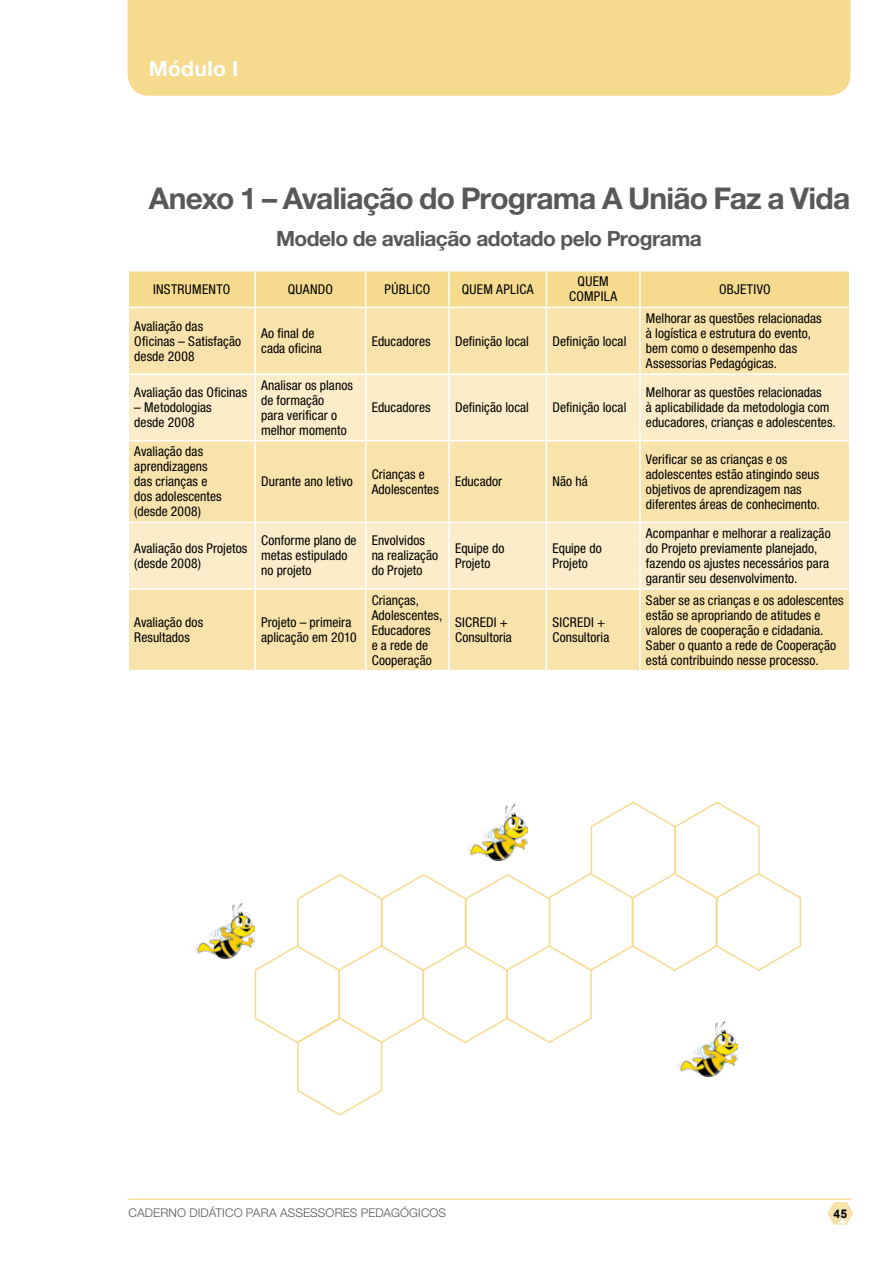
<style>
.page{position:relative;width:893px;height:1263px;background:#fff}
.page>*{position:absolute;margin:0;border:0;box-sizing:border-box;transform-origin:0 0}
.t1{font:700 30px "Helvetica Neue LT Std";letter-spacing:-.025em;color:#58585a}
.t2{font:700 21px "Helvetica Neue LT Std";letter-spacing:-.025em;color:#58585a}
.t3{font:700 21px "Helvetica Neue LT Com";letter-spacing:.015em;color:#fff}
.t4{font:condensed 13.5px/15px "Helvetica Neue LT Std";letter-spacing:.005em;color:#000}
.t5{font:condensed 13.5px "Helvetica Neue LT Std";letter-spacing:.025em;color:#000}
.t6{font:condensed 13.5px "Helvetica Neue LT Std";letter-spacing:.03em;color:#000}
.t7{font:300 12px "Helvetica Neue LT Std";letter-spacing:.01em;color:#58585a}
.t8{font:700 12px "Arial";color:#000}
</style>
<div class="page">
<svg style="left:828px;top:1203px;width:25px;height:21px"></svg>
<div style="left:128px;top:0;width:722px;height:96px;background:#f6da8e"></div>
<hr style="left:128px;top:1198px;width:723px;height:2px;background:#f6da8e">
<div style="left:129px;top:272px;width:720px;height:35px;background:#f6da8e"></div>
<div style="left:129px;top:308px;width:720px;height:362px;background:#f9e3ac"></div>
<svg style="left:129px;top:375px;width:720px;height:213px;background:#fae9be"></svg>
<hr style="left:254px;top:272px;width:2px;height:35px;background:#fff">
<hr style="left:365px;top:272px;width:1px;height:35px;background:#fff">
<hr style="left:448px;top:272px;width:2px;height:35px;background:#fff">
<hr style="left:546px;top:272px;width:1px;height:35px;background:#fff">
<hr style="left:639px;top:272px;width:2px;height:35px;background:#fff">
<hr style="left:254px;top:308px;width:2px;height:65px;background:#fff">
<hr style="left:365px;top:308px;width:1px;height:65px;background:#fff">
<hr style="left:448px;top:308px;width:2px;height:65px;background:#fff">
<hr style="left:546px;top:308px;width:1px;height:65px;background:#fff">
<hr style="left:639px;top:308px;width:2px;height:65px;background:#fff">
<hr style="left:128px;top:373px;width:127px;height:2px;background:#fff">
<hr style="left:255px;top:373px;width:111px;height:2px;background:#fff">
<hr style="left:254px;top:375px;width:2px;height:65px;background:#fff">
<hr style="left:366px;top:373px;width:83px;height:2px;background:#fff">
<hr style="left:365px;top:375px;width:1px;height:65px;background:#fff">
<hr style="left:449px;top:373px;width:97px;height:2px;background:#fff">
<hr style="left:448px;top:375px;width:2px;height:65px;background:#fff">
<hr style="left:546px;top:373px;width:94px;height:2px;background:#fff">
<hr style="left:546px;top:375px;width:1px;height:65px;background:#fff">
<hr style="left:640px;top:373px;width:210px;height:2px;background:#fff">
<hr style="left:639px;top:375px;width:2px;height:65px;background:#fff">
<hr style="left:128px;top:440px;width:127px;height:1px;background:#fff">
<hr style="left:255px;top:440px;width:111px;height:1px;background:#fff">
<hr style="left:254px;top:441px;width:2px;height:81px;background:#fff">
<hr style="left:366px;top:440px;width:83px;height:1px;background:#fff">
<hr style="left:365px;top:441px;width:1px;height:81px;background:#fff">
<hr style="left:449px;top:440px;width:97px;height:1px;background:#fff">
<hr style="left:448px;top:441px;width:2px;height:81px;background:#fff">
<hr style="left:546px;top:440px;width:94px;height:1px;background:#fff">
<hr style="left:546px;top:441px;width:1px;height:81px;background:#fff">
<hr style="left:640px;top:440px;width:210px;height:1px;background:#fff">
<hr style="left:639px;top:441px;width:2px;height:81px;background:#fff">
<hr style="left:128px;top:522px;width:127px;height:1px;background:#fff">
<hr style="left:255px;top:522px;width:111px;height:1px;background:#fff">
<hr style="left:254px;top:523px;width:2px;height:65px;background:#fff">
<hr style="left:366px;top:522px;width:83px;height:1px;background:#fff">
<hr style="left:365px;top:523px;width:1px;height:65px;background:#fff">
<hr style="left:449px;top:522px;width:97px;height:1px;background:#fff">
<hr style="left:448px;top:523px;width:2px;height:65px;background:#fff">
<hr style="left:546px;top:522px;width:94px;height:1px;background:#fff">
<hr style="left:546px;top:523px;width:1px;height:65px;background:#fff">
<hr style="left:640px;top:522px;width:210px;height:1px;background:#fff">
<hr style="left:639px;top:523px;width:2px;height:65px;background:#fff">
<hr style="left:128px;top:588px;width:127px;height:2px;background:#fff">
<hr style="left:255px;top:588px;width:111px;height:2px;background:#fff">
<hr style="left:254px;top:590px;width:2px;height:80px;background:#fff">
<hr style="left:366px;top:588px;width:83px;height:2px;background:#fff">
<hr style="left:365px;top:590px;width:1px;height:80px;background:#fff">
<hr style="left:449px;top:588px;width:97px;height:2px;background:#fff">
<hr style="left:448px;top:590px;width:2px;height:80px;background:#fff">
<hr style="left:546px;top:588px;width:94px;height:2px;background:#fff">
<hr style="left:546px;top:590px;width:1px;height:80px;background:#fff">
<hr style="left:640px;top:588px;width:210px;height:2px;background:#fff">
<hr style="left:639px;top:590px;width:2px;height:80px;background:#fff">
<svg style="left:254px;top:801px;width:548px;height:315px"></svg>
<img style="left:675px;top:1021px;width:63px;height:56px">
<img style="left:465px;top:804px;width:63px;height:56px">
<img style="left:193px;top:903px;width:62px;height:55px">
<h2 class="t3" style="left:149px;top:55px;width:91px">Módulo I</h2>
<h1 class="t1" style="left:149px;top:179px;width:703px">Anexo 1 – Avaliação do Programa A União Faz a Vida</h1>
<h2 class="t2" style="left:276px;top:226px;width:427px">Modelo de avaliação adotado pelo Programa</h2>
<p class="t4" style="left:153px;top:282px;width:79px">INSTRUMENTO</p>
<p class="t4" style="left:288px;top:282px;width:47px">QUANDO</p>
<p class="t5" style="left:385px;top:281px;width:47px">PÚBLICO</p>
<p class="t5" style="left:462px;top:281px;width:73px">QUEM APLICA</p>
<p class="t4" style="left:569px;top:274px;width:50px;text-align:center">QUEM<br>COMPILA</p>
<p class="t6" style="left:719px;top:281px;width:53px">OBJETIVO</p>
<p class="t4" style="left:134px;top:318px;width:108px">Avaliação das<br>Oficinas – Satisfação desde 2008</p>
<p class="t4" style="left:261px;top:326px;width:62px">Ao final de cada oficina</p>
<p class="t4" style="left:372px;top:333px;width:60px">Educadores</p>
<p class="t4" style="left:455px;top:333px;width:76px">Definição local</p>
<p class="t4" style="left:552px;top:333px;width:76px">Definição local</p>
<p class="t4" style="left:646px;top:311px;width:177px">Melhorar as questões relacionadas à logística e estrutura do evento, bem como o desempenho das<br>Assessorias Pedagógicas.</p>
<p class="t4" style="left:134px;top:385px;width:114px">Avaliação das Oficinas</p>
<p class="t4" style="left:134px;top:400px;width:79px">– Metodologias desde 2008</p>
<p class="t4" style="left:134px;top:444px;width:89px">Avaliação das aprendizagens das crianças e dos adolescentes (desde 2008)</p>
<p class="t4" style="left:261px;top:377px;width:93px">Analisar os planos de formação<br>para verificar o melhor momento</p>
<p class="t4" style="left:372px;top:400px;width:60px">Educadores</p>
<p class="t4" style="left:455px;top:400px;width:76px">Definição local</p>
<p class="t4" style="left:552px;top:400px;width:76px">Definição local</p>
<p class="t4" style="left:261px;top:474px;width:93px">Durante ano letivo</p>
<p class="t4" style="left:372px;top:466px;width:69px">Crianças e<br>Adolescentes</p>
<p class="t4" style="left:455px;top:474px;width:49px">Educador</p>
<p class="t4" style="left:552px;top:474px;width:37px">Não há</p>
<p class="t4" style="left:134px;top:540px;width:115px">Avaliação dos Projetos (desde 2008)</p>
<p class="t4" style="left:261px;top:533px;width:97px">Conforme plano de metas estipulado no projeto</p>
<p class="t4" style="left:372px;top:533px;width:68px">Envolvidos na realização do Projeto</p>
<p class="t4" style="left:455px;top:540px;width:51px">Equipe do<br>Projeto</p>
<p class="t4" style="left:552px;top:540px;width:51px">Equipe do<br>Projeto</p>
<p class="t4" style="left:134px;top:615px;width:70px">Avaliação dos<br>Resultados</p>
<p class="t4" style="left:261px;top:615px;width:97px">Projeto – primeira aplicação em 2010</p>
<p class="t4" style="left:372px;top:592px;width:72px">Crianças,<br>Adolescentes,<br>Educadores<br>e a rede de<br>Cooperação</p>
<p class="t4" style="left:455px;top:615px;width:58px">SICREDI +<br>Consultoria</p>
<p class="t4" style="left:552px;top:615px;width:58px">SICREDI +<br>Consultoria</p>
<p class="t4" style="left:646px;top:385px;width:191px">Melhorar as questões relacionadas<br>à aplicabilidade da metodologia com educadores, crianças e adolescentes.</p>
<p class="t4" style="left:646px;top:451px;width:176px">Verificar se as crianças e os adolescentes estão atingindo seus objetivos de aprendizagem nas diferentes áreas de conhecimento.</p>
<p class="t4" style="left:646px;top:525px;width:186px">Acompanhar e melhorar a realização do Projeto previamente planejado, fazendo os ajustes necessários para garantir seu desenvolvimento.</p>
<p class="t4" style="left:646px;top:592px;width:199px">Saber se as crianças e os adolescentes estão se apropriando de atitudes e valores de cooperação e cidadania.<br>Saber o quanto a rede de Cooperação está contribuindo nesse processo.</p>
<p class="t7" style="left:129px;top:1206px;width:319px">CADERNO DIDÁTICO PARA ASSESSORES PEDAGÓGICOS</p>
<p class="t8" style="left:833px;top:1205px;width:15px">45</p>
</div>
